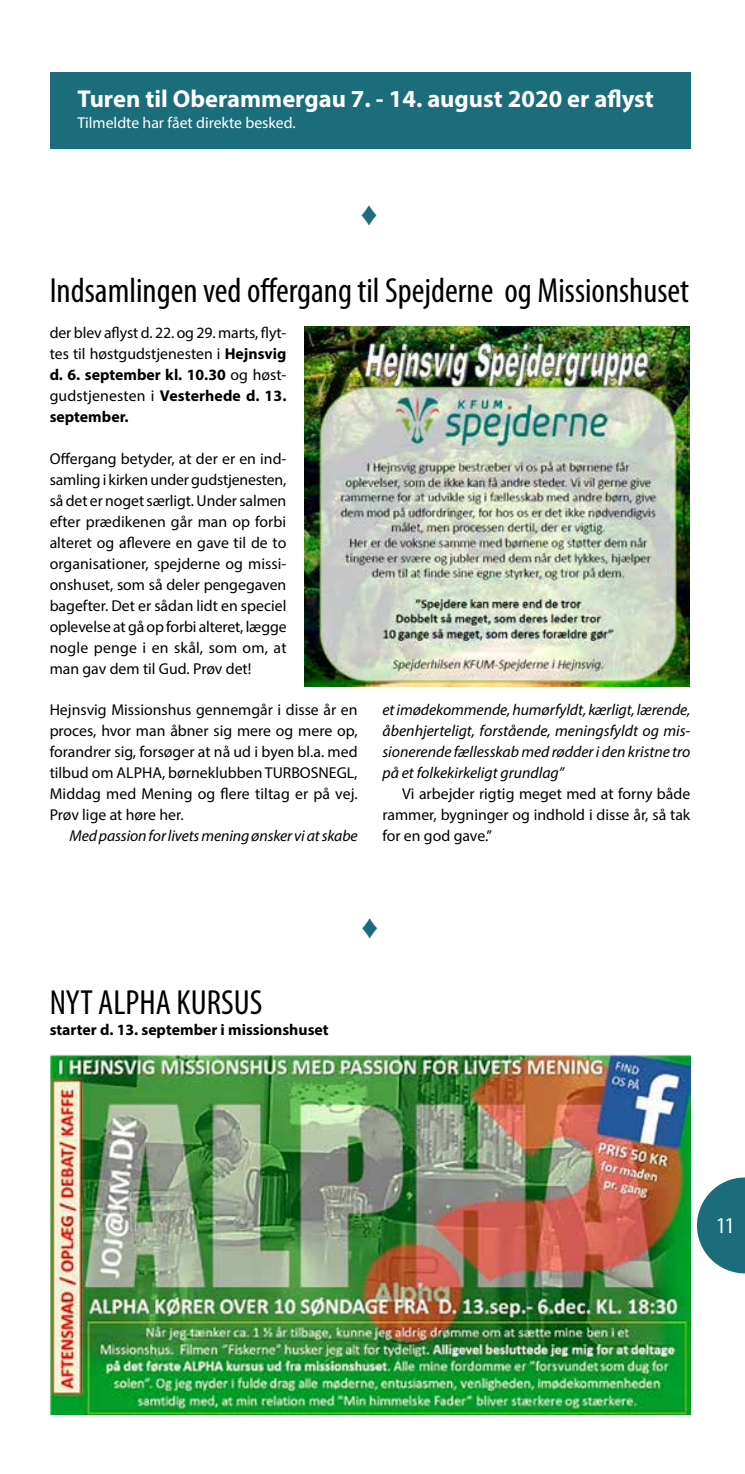
<style>
.page{position:relative;width:745px;height:1474px;background:#fff}
.page>*{position:absolute;margin:0;border:0;box-sizing:border-box;transform-origin:0 0}
.t1{font:condensed 35px "Myriad Pro";color:#000}
.t2{font:700 24.5px "Myriad Pro";color:#fff}
.t3{font:condensed 22.75px "Myriad Pro";color:#fff}
.t4{font:15.75px/21px "Myriad Pro";color:#000;text-align:justify}
.t5{font:italic 15.75px/21px "Myriad Pro";color:#000;text-align:justify}
.t6{font:700 15.75px "Myriad Pro";color:#000}
.t7{font:15.75px "Myriad Pro";color:#fff}
.s1{font-weight:700}
</style>
<div class="page">
<svg style="left:697px;top:1177px;width:47px;height:96px"></svg>
<img style="left:304px;top:326px;width:385px;height:360px">
<div style="left:50px;top:72px;width:640px;height:76px;background:#1b6d7c"></div>
<img style="left:50px;top:1054px;width:640px;height:360px">
<h2 class="t2" style="left:77px;top:83px;width:577px">Turen til Oberammergau 7. - 14. august 2020 er aflyst</h2>
<p class="t7" style="left:77px;top:113px;width:220px">Tilmeldte har fået direkte besked.</p>
<h1 class="t1" style="left:50px;top:269px;width:640px">Indsamlingen ved offergang til Spejderne og Missionshuset</h1>
<p class="t4" style="left:50px;top:322px;width:238px">der blev aflyst d. 22. og 29. marts, flyt&shy;tes til høstgudstjenesten i <span class="s1">Hejnsvig d. 6. september kl. 10.30</span> og høst&shy;gudstjenesten i <span class="s1">Vesterhede d. 13. september.</span></p>
<p class="t4" style="left:50px;top:448px;width:238px">Offergang betyder, at der er en ind&shy;samling i kirken under gudstjenesten, så det er noget særligt. Under salmen efter prædikenen går man op forbi alteret og aflevere en gave til de to organisationer, spejderne og missi&shy;onshuset, som så deler pengegaven bagefter. Det er sådan lidt en speciel oplevelse at gå op forbi alteret, lægge nogle penge i en skål, som om, at man gav dem til Gud. Prøv det!</p>
<p class="t4" style="left:50px;top:699px;width:309px">Hejnsvig Missionshus gennemgår i disse år en proces, hvor man åbner sig mere og mere op, forandrer sig, forsøger at nå ud i byen bl.a. med tilbud om ALPHA, børneklubben TURBOSNEGL, Middag med Mening og flere tiltag er på vej.<br>Prøv lige at høre her.</p>
<p class="t5" style="left:69px;top:825px;width:289px">Med passion for livets mening ønsker vi at skabe</p>
<p class="t5" style="left:382px;top:699px;width:309px">et imødekommende, humørfyldt, kærligt, lærende, åbenhjerteligt, forstående, meningsfyldt og mis&shy;sionerende fællesskab med rødder i den kristne tro på et folkekirkeligt grundlag”</p>
<p class="t4" style="left:382px;top:783px;width:309px;text-indent:20px">Vi arbejder rigtig meget med at forny både rammer, bygninger og indhold i disse år, så tak for en god gave.”</p>
<h1 class="t1" style="left:50px;top:981px;width:214px">NYT ALPHA KURSUS</h1>
<p class="t6" style="left:50px;top:1019px;width:280px">starter d. 13. september i missionshuset</p>
<h3 class="t3" style="left:715px;top:1211px;width:19px">11</h3>
</div>
